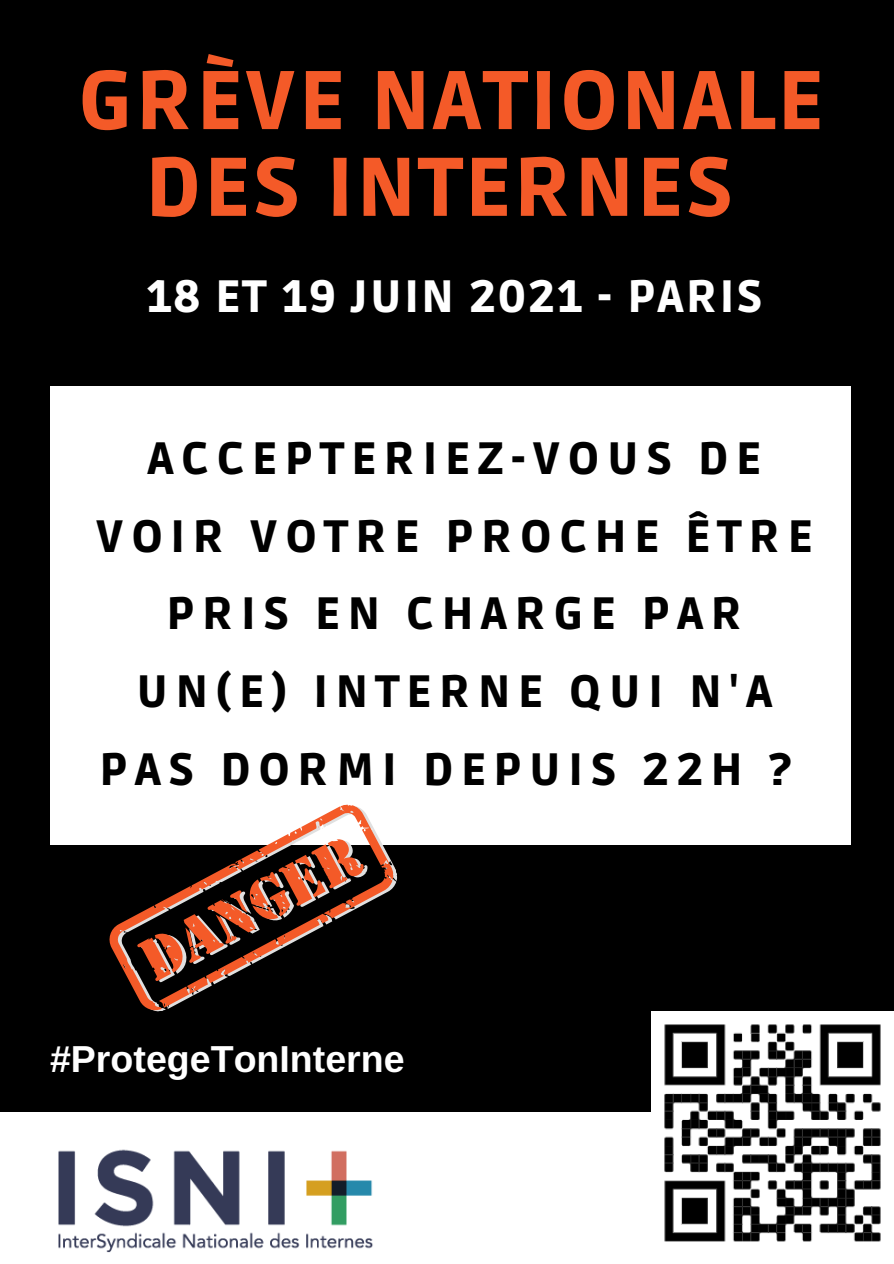
<style>
.page{position:relative;width:894px;height:1264px;background:#fff}
.page>*{position:absolute;margin:0;border:0;box-sizing:border-box;transform-origin:0 0}
.t1{font:900 82.5px/86.7px "Ruda";letter-spacing:.04em;color:#f45a28;text-align:center}
.t2{font:900 45px/77.7px "Ruda";letter-spacing:.17em;color:#000;text-align:center}
.t3{font:900 45px "Ruda";letter-spacing:.055em;color:#fff}
.t4{font:700 37.5px "Arimo";color:#fff}
</style>
<div class="page">
<div style="left:0;top:0;width:893px;height:1263px;background:#000"></div>
<div style="left:0;top:1111px;width:893px;height:152px;background:#fff"></div>
<img style="left:58px;top:1149px;width:315px;height:104px">
<div style="left:50px;top:386px;width:800px;height:458px;background:#fff"></div>
<svg style="left:90px;top:804px;width:321px;height:208px"></svg>
<img style="left:651px;top:1011px;width:242px;height:231px">
<p class="t1" style="left:78px;top:60px;width:746px">GRÈVE NATIONALE<br>DES INTERNES</p>
<p class="t3" style="left:146px;top:271px;width:617px">18 ET 19 JUIN 2021 - PARIS</p>
<p class="t2" style="left:96px;top:421px;width:717px">ACCEPTERIEZ-VOUS DE<br>VOIR VOTRE PROCHE ÊTRE<br>PRIS EN CHARGE PAR<br>UN(E) INTERNE QUI N'A<br>PAS DORMI DEPUIS 22H ?</p>
<p class="t4" style="left:50px;top:1038px;width:356px">#ProtegeTonInterne</p>
</div>
